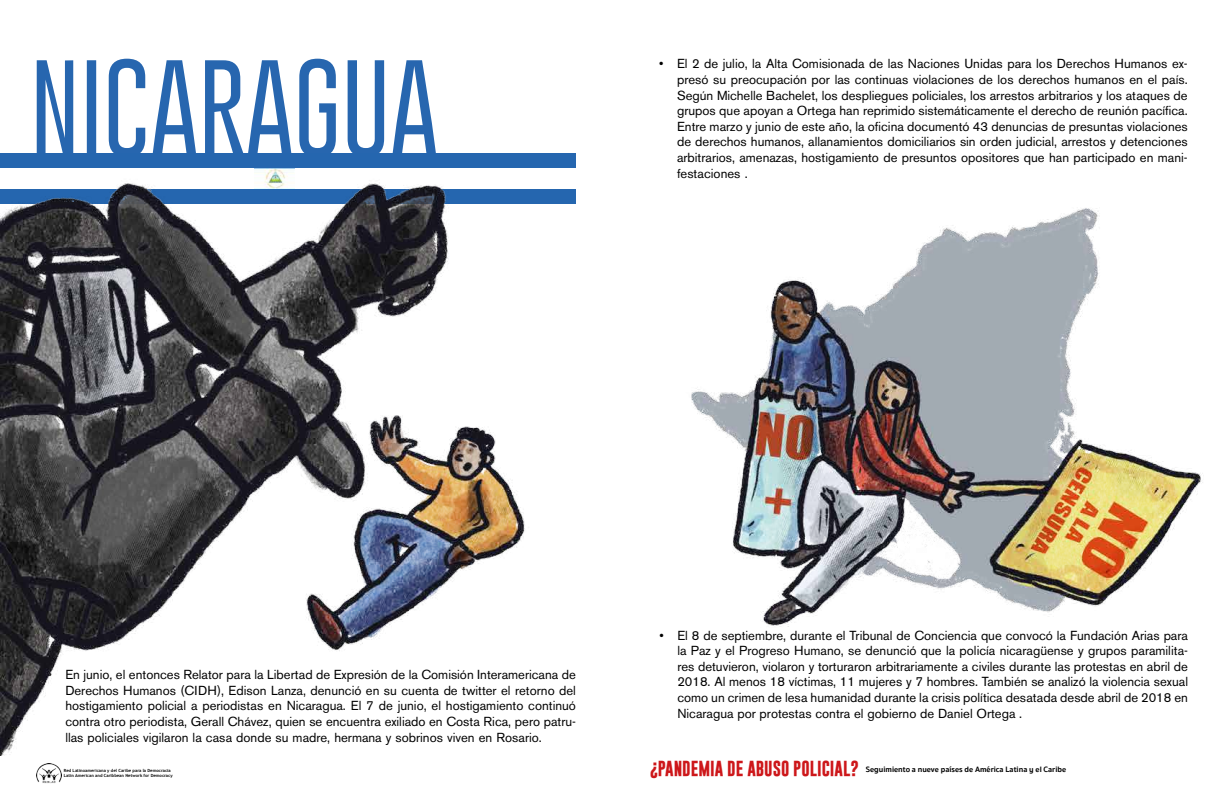
<style>
.page{position:relative;width:1224px;height:792px;background:#fff}
.page>*{position:absolute;margin:0;border:0;box-sizing:border-box;transform-origin:0 0}
.t1{font:13px/15.6px "Akzidenz Grotesk BE";color:#000;text-align:justify}
.t2{font:700 8px "Sukhumvit Set";color:#000}
.t3{font:700 4.3px/5.1px "Trebuchet MS";color:#000}
.s1{font-family:"Gobold";font-size:15.7px;color:#cd171a}
</style>
<div class="page">
<img style="left:36px;top:763px;width:25px;height:20px">
<img style="left:0;top:58px;width:1203px;height:698px">
<p class="t1" style="left:677px;top:56px;width:512px;text-indent:-18px">• El 2 de julio, la Alta Comisionada de las Naciones Unidas para los Derechos Humanos ex&shy;presó su preocupación por las continuas violaciones de los derechos humanos en el país.<br>Según Michelle Bachelet, los despliegues policiales, los arrestos arbitrarios y los ataques de grupos que apoyan a Ortega han reprimido sistemáticamente el derecho de reunión pacífica.<br>Entre marzo y junio de este año, la oficina documentó 43 denuncias de presuntas violaciones de derechos humanos, allanamientos domiciliarios sin orden judicial, arrestos y detenciones arbitrarios, amenazas, hostigamiento de presuntos opositores que han participado en mani&shy;festaciones .</p>
<p class="t1" style="left:65px;top:667px;width:512px;text-indent:-18px">• En junio, el entonces Relator para la Libertad de Expresión de la Comisión Interamericana de Derechos Humanos (CIDH), Edison Lanza, denunció en su cuenta de twitter el retorno del hostigamiento policial a periodistas en Nicaragua. El 7 de junio, el hostigamiento continuó contra otro periodista, Gerall Chávez, quien se encuentra exiliado en Costa Rica, pero patru&shy;llas policiales vigilaron la casa donde su madre, hermana y sobrinos viven en Rosario.</p>
<p class="t1" style="left:677px;top:627px;width:512px;text-indent:-18px">• El 8 de septiembre, durante el Tribunal de Conciencia que convocó la Fundación Arias para la Paz y el Progreso Humano, se denunció que la policía nicaragüense y grupos paramilita&shy;res detuvieron, violaron y torturaron arbitrariamente a civiles durante las protestas en abril de 2018. Al menos 18 víctimas, 11 mujeres y 7 hombres. También se analizó la violencia sexual como un crimen de lesa humanidad durante la crisis política desatada desde abril de 2018 en Nicaragua por protestas contra el gobierno de Daniel Ortega .</p>
<p class="t3" style="left:64px;top:768px;width:110px">Red Latinoamericana y del Caribe para la Democracia<br>Latin American and Caribbean Network for Democracy</p>
<p class="t2" style="left:650px;top:764px;width:418px"><span class="s1">¿PANDEMIA DE ABUSO POLICIAL?</span> Seguimiento a nueve países de América Latina y el Caribe</p>
</div>
